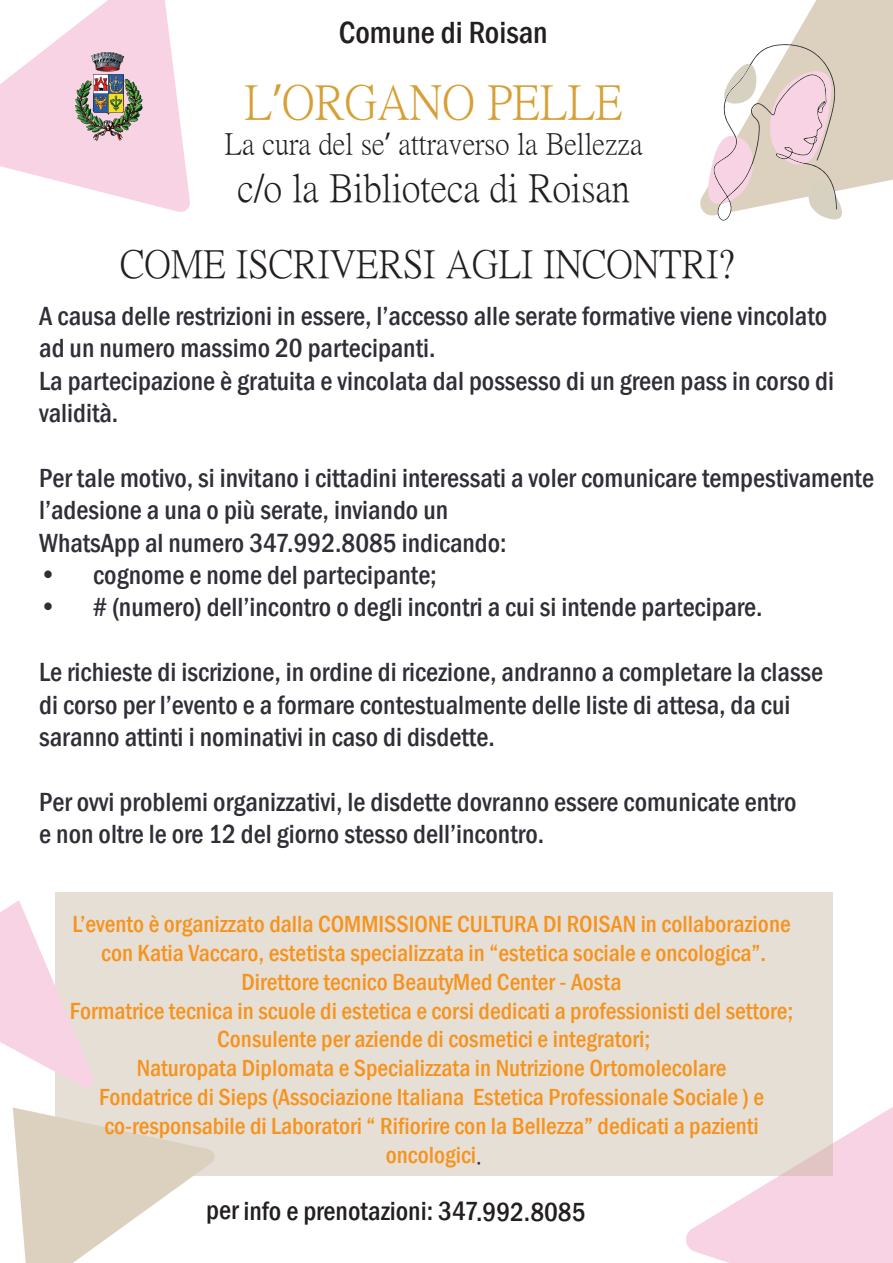
<style>
.page{position:relative;width:893px;height:1263px;background:#fff}
.page>*{position:absolute;margin:0;border:0;box-sizing:border-box;transform-origin:0 0}
.t1{font:48px "P Ming Li U Ext B";color:#d6a036}
.t2{font:39px "P Ming Li U Ext B";color:#231f20}
.t3{font:500 condensed 31.5px "Franklin Gothic";color:#231f20}
.t4{font:30px "P Ming Li U Ext B";color:#231f20}
.t5{font:500 condensed 27px/32.4px "Franklin Gothic";color:#322e37}
.t6{font:500 condensed 27px "Franklin Gothic";letter-spacing:-.005em;color:#231f20}
.t7{font:500 condensed 24px/28.8px "Franklin Gothic";color:#f7931d;text-align:center}
.s1{font-family:"Myriad Pro"}
.s2{font-family:"P Ming Li U Ext B";font-weight:400;font-stretch:normal;color:#322e37}
</style>
<div class="page">
<svg style="left:686px;top:1089px;width:207px;height:174px"></svg>
<svg style="left:0;top:0;width:190px;height:212px"></svg>
<div style="left:56px;top:893px;width:776px;height:283px;background:#e5dfd5"></div>
<svg style="left:13px;top:1107px;width:202px;height:156px"></svg>
<svg style="left:0;top:900px;width:94px;height:190px"></svg>
<svg style="left:700px;top:0;width:193px;height:221px"></svg>
<img style="left:63px;top:50px;width:93px;height:93px">
<p class="t3" style="left:339px;top:12px;width:210px">Comune di Roisan</p>
<h1 class="t1" style="left:245px;top:79px;width:380px">L<span class="s1">’</span>ORGANO PELLE</h1>
<p class="t4" style="left:225px;top:129px;width:419px">La cura del se<span class="s1">’</span> attraverso la Bellezza</p>
<h2 class="t2" style="left:237px;top:169px;width:394px">c/o la Biblioteca di Roisan</h2>
<h2 class="t2" style="left:120px;top:245px;width:616px">COME ISCRIVERSI AGLI INCONTRI?</h2>
<p class="t5" style="left:39px;top:299px;width:796px">A causa delle restrizioni in essere, l’accesso alle serate formative viene vincolato ad un numero massimo 20 partecipanti.<br>La partecipazione è gratuita e vincolata dal possesso di un green pass in corso di validità.</p>
<p class="t5" style="left:39px;top:461px;width:836px">Per tale motivo, si invitano i cittadini interessati a voler comunicare tempestivamente l’adesione a una o più serate, inviando un<br>WhatsApp al numero 347.992.8085 indicando:</p>
<p class="t5" style="left:39px;top:559px;width:399px">• cognome e nome del partecipante;</p>
<p class="t5" style="left:39px;top:591px;width:725px">• # (numero) dell’incontro o degli incontri a cui si intende partecipare.</p>
<p class="t5" style="left:39px;top:656px;width:785px">Le richieste di iscrizione, in ordine di ricezione, andranno a completare la classe di corso per l’evento e a formare contestualmente delle liste di attesa, da cui saranno attinti i nominativi in caso di disdette.</p>
<p class="t5" style="left:39px;top:785px;width:759px">Per ovvi problemi organizzativi, le disdette dovranno essere comunicate entro e non oltre le ore 12 del giorno stesso dell’incontro.</p>
<p class="t7" style="left:70px;top:909px;width:725px">L’evento è organizzato dalla COMMISSIONE CULTURA DI ROISAN in collaborazione con Katia Vaccaro, estetista specializzata in “estetica sociale e oncologica”.<br>Direttore tecnico BeautyMed Center - Aosta<br>Formatrice tecnica in scuole di estetica e corsi dedicati a professionisti del settore; Consulente per aziende di cosmetici e integratori;<br>Naturopata Diplomata e Specializzata in Nutrizione Ortomolecolare<br>Fondatrice di Sieps (Associazione Italiana Estetica Professionale Sociale ) e co-responsabile di Laboratori “ Rifiorire con la Bellezza” dedicati a pazienti oncologici<span class="s2">.</span></p>
<p class="t6" style="left:206px;top:1193px;width:381px">per info e prenotazioni: 347.992.8085</p>
</div>
